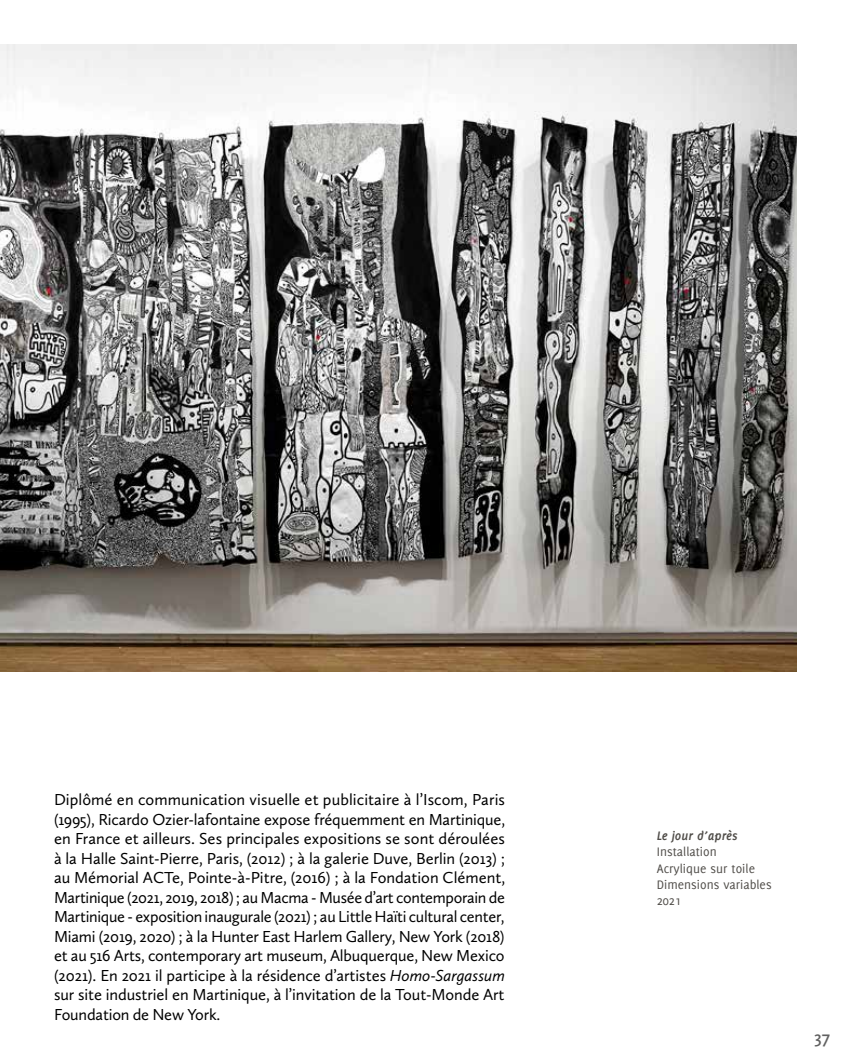
<style>
.page{position:relative;width:851px;height:1063px;background:#fff}
.page>*{position:absolute;margin:0;border:0;box-sizing:border-box;transform-origin:0 0}
.t1{font:600 18px "Calluna Sans";color:#616161}
.t2{font:16.5px/19.5px "Calluna Sans";letter-spacing:-.005em;color:#000;text-align:justify}
.t3{font:13.5px/16.2px "Delicious";color:#504d49}
.t4{font:italic 700 13.5px "Delicious";color:#504d49}
.s1{font-style:italic}
</style>
<div class="page">
<img style="left:0;top:44px;width:796px;height:628px">
<p class="t2" style="left:54px;top:790px;width:452px">Diplômé en communication visuelle et publicitaire à l’Iscom, Paris (1995), Ricardo Ozier-lafontaine expose fréquemment en Martinique, en France et ailleurs. Ses principales expositions se sont déroulées à la Halle Saint-Pierre, Paris, (2012) ; à la galerie Duve, Berlin (2013) ; au Mémorial ACTe, Pointe-à-Pitre, (2016) ; à la Fondation Clément, Martinique (2021, 2019, 2018) ; au Macma - Musée d’art contemporain de Martinique - exposition inaugurale (2021) ; au Little Haïti cultural center, Miami (2019, 2020) ; à la Hunter East Harlem Gallery, New York (2018) et au 516 Arts, contemporary art museum, Albuquerque, New Mexico (2021). En 2021 il participe à la résidence d’artistes <span class="s1">Homo-Sargassum </span>sur site industriel en Martinique, à l’invitation de la Tout-Monde Art Foundation de New York.</p>
<p class="t4" style="left:656px;top:828px;width:82px">Le jour d’après</p>
<p class="t3" style="left:656px;top:844px;width:116px">Installation<br>Acrylique sur toile<br>Dimensions variables<br>2021</p>
<p class="t1" style="left:814px;top:1026px;width:17px">37</p>
</div>
